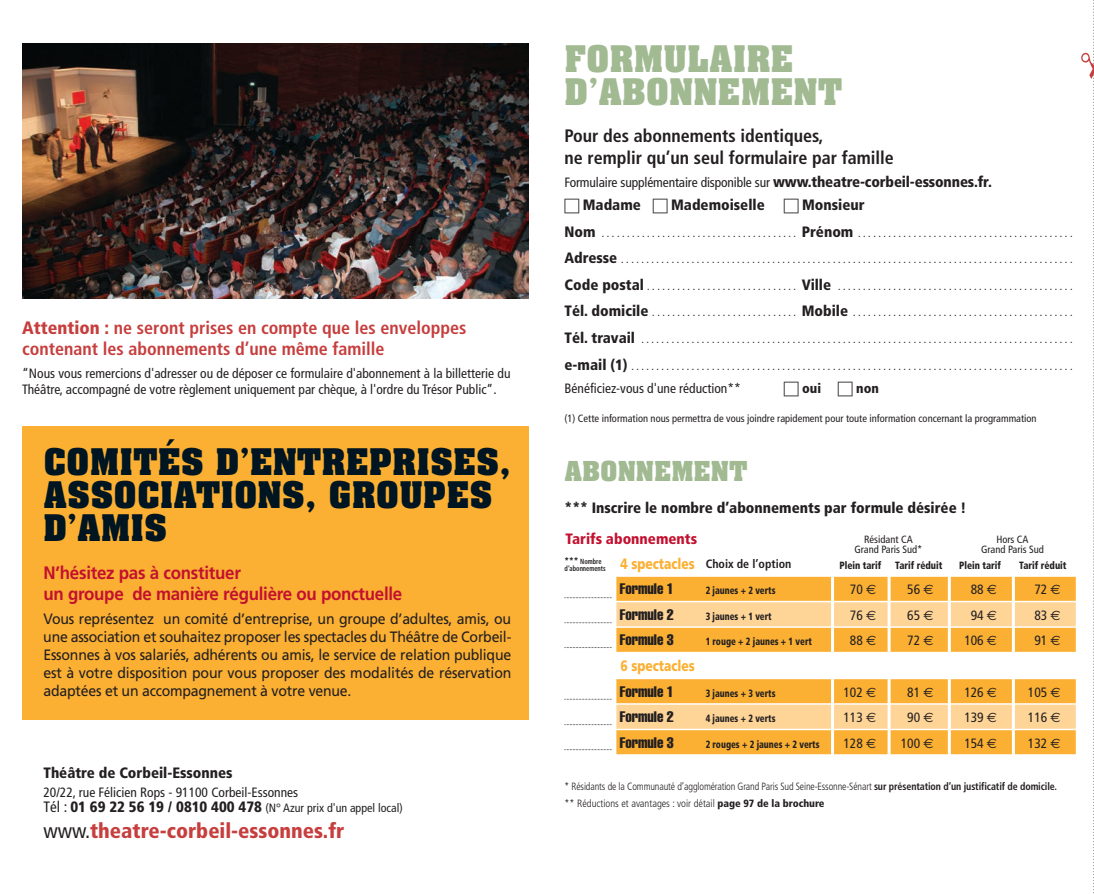
<style>
.page{position:relative;width:1094px;height:894px;background:#fff}
.page>*{position:absolute;margin:0;border:0;box-sizing:border-box;transform-origin:0 0}
.t1{font:700 36px/33px "Aachen BT";color:#001522}
.t2{font:700 36px/33px "Aachen BT";color:#a1ba92}
.t3{font:700 27px "Aachen BT";color:#a1ba92}
.t4{font:900 condensed 21px "Frutiger";color:#c63e3d}
.t5{font:700 condensed 18px/21.6px "Frutiger";color:#c63e3d}
.t6{font:700 condensed 18px/21.6px "Frutiger";color:#231f20}
.t7{font:700 18px/21.6px "Frutiger";letter-spacing:-.015em;color:#c3102f;scale:.94 1}
.t8{font:15px/18px "Frutiger";letter-spacing:-.015em;color:#231f20;text-align:justify;scale:.94 1}
.t9{font:900 condensed 15px "Frutiger";color:#231f20}
.t10{font:extra-condensed 15px "Helvetica";color:#231f20}
.t11{font:900 15px "Frutiger";color:#fbb033;scale:.8 1}
.t12{font:900 condensed 15px "Frutiger";color:#c3102f}
.t13{font:condensed 13.5px/16.2px "Frutiger";color:#231f20}
.t14{font:900 condensed 13.5px "Frutiger";color:#231f20}
.t15{font:condensed 12px "Frutiger";color:#231f20}
.t16{font:700 condensed 12px "Frutiger";color:#231f20}
.t17{font:condensed 10.5px "Frutiger";color:#231f20}
.t18{font:300 condensed 10.5px "Frutiger";letter-spacing:-.01em;color:#231f20;scale:.95 1}
.t19{font:900 condensed 10.5px "Frutiger";color:#231f20;scale:.85 1}
.t20{font:300 condensed 10.5px "Frutiger";letter-spacing:-.01em;color:#231f20}
.t21{font:900 condensed 10.5px "Frutiger";color:#231f20;scale:.9 1}
.t22{font:700 condensed 7.5px/7.2px "Frutiger";color:#231f20;scale:.85 1}
.s1{font-weight:900}
.s2{font-size:15px}
.s3{font-weight:900;font-size:15px}
.s4{font-weight:400;color:#231f20}
.s5{font-weight:900;font-size:9px}
.s6{font-family:"Euro Sans";font-stretch:normal}
.s7{font-weight:700}
</style>
<div class="page">
<div style="left:22px;top:426px;width:506px;height:293px;background:#fbb033"></div>
<img style="left:22px;top:43px;width:506px;height:256px">
<div style="left:616px;top:577px;width:459px;height:24px;background:#fbb033"></div>
<div style="left:616px;top:602px;width:459px;height:24px;background:#fed497"></div>
<div style="left:616px;top:628px;width:459px;height:24px;background:#fbb033"></div>
<div style="left:616px;top:679px;width:459px;height:24px;background:#fbb033"></div>
<div style="left:616px;top:704px;width:459px;height:24px;background:#fed497"></div>
<div style="left:616px;top:730px;width:459px;height:24px;background:#fbb033"></div>
<hr style="left:831px;top:568px;width:3px;height:187px;background:#fff">
<hr style="left:887px;top:568px;width:3px;height:187px;background:#fff">
<hr style="left:947px;top:568px;width:3px;height:188px;background:#fff">
<hr style="left:1011px;top:568px;width:3px;height:188px;background:#fff">
<svg style="left:564px;top:597px;width:48px;height:1px"></svg>
<svg style="left:564px;top:622px;width:48px;height:1px"></svg>
<svg style="left:564px;top:647px;width:48px;height:1px"></svg>
<svg style="left:564px;top:698px;width:48px;height:1px"></svg>
<svg style="left:564px;top:724px;width:48px;height:1px"></svg>
<svg style="left:564px;top:749px;width:48px;height:1px"></svg>
<svg style="left:1093px;top:0;width:1px;height:894px"></svg>
<h3 class="t5" style="left:22px;top:318px;width:446px"><span class="s1">Attention :</span> ne seront prises en compte que les enveloppes contenant les abonnements d’une même famille</h3>
<p class="t13" style="left:22px;top:366px;width:490px">“Nous vous remercions d'adresser ou de déposer ce formulaire d'abonnement à la billetterie du<br>Théâtre, accompagné de votre règlement uniquement par chèque, à l'ordre du Trésor Public”.</p>
<h1 class="t1" style="left:43px;top:448px;width:469px">COMITÉS D’ENTREPRISES,<br>ASSOCIATIONS, GROUPES<br>D’AMIS</h1>
<h3 class="t7" style="left:43px;top:563px;width:383px">N’hésitez pas à constituer<br>un groupe de manière régulière ou ponctuelle</h3>
<p class="t8" style="left:43px;top:611px;width:499px">Vous représentez un comité d’entreprise, un groupe d’adultes, amis, ou une association et souhaitez proposer les spectacles du Théâtre de Corbeil-Essonnes à vos salariés, adhérents ou amis, le service de relation publique est à votre disposition pour vous proposer des modalités de réservation adaptées et un accompagnement à votre venue.</p>
<h3 class="t9" style="left:43px;top:766px;width:191px">Théâtre de Corbeil-Essonnes</h3>
<p class="t13" style="left:43px;top:785px;width:256px">20/22, rue Félicien Rops - 91100 Corbeil-Essonnes</p>
<p class="t15" style="left:43px;top:803px;width:361px"><span class="s2">Tél :</span> <span class="s3">01 69 22 56 19 / 0810 400 478</span> (N° Azur prix d'un appel local)</p>
<h3 class="t4" style="left:43px;top:821px;width:302px"><span class="s4">www.</span>theatre-corbeil-essonnes.fr</h3>
<h1 class="t2" style="left:564px;top:45px;width:279px">FORMULAIRE<br>D’ABONNEMENT</h1>
<h3 class="t6" style="left:564px;top:126px;width:331px">Pour des abonnements identiques,<br>ne remplir qu’un seul formulaire par famille</h3>
<p class="t13" style="left:564px;top:176px;width:429px">Formulaire supplémentaire disponible sur <span class="s3">www.theatre-corbeil-essonnes.fr.</span></p>
<h3 class="t9" style="left:583px;top:199px;width:60px">Madame</h3>
<h3 class="t9" style="left:671px;top:199px;width:95px">Mademoiselle</h3>
<h3 class="t9" style="left:802px;top:199px;width:64px">Monsieur</h3>
<p class="t17" style="left:564px;top:229px;width:509px"><span class="s3">Nom</span> . . . . . . . . . . . . . . . . . . . . . . . . . . . . . . . . . . . . . . . <span class="s3">Prénom</span> . . . . . . . . . . . . . . . . . . . . . . . . . . . . . . . . . . . . . . . . . . .</p>
<p class="t17" style="left:564px;top:255px;width:509px"><span class="s3">Adresse</span> . . . . . . . . . . . . . . . . . . . . . . . . . . . . . . . . . . . . . . . . . . . . . . . . . . . . . . . . . . . . . . . . . . . . . . . . . . . . . . . . . . . . . . . . . .</p>
<p class="t17" style="left:564px;top:282px;width:509px"><span class="s3">Code postal</span> . . . . . . . . . . . . . . . . . . . . . . . . . . . . . . <span class="s3">Ville</span> . . . . . . . . . . . . . . . . . . . . . . . . . . . . . . . . . . . . . . . . . . . . . . .</p>
<p class="t17" style="left:564px;top:308px;width:509px"><span class="s3">Tél. domicile</span> . . . . . . . . . . . . . . . . . . . . . . . . . . . . . <span class="s3">Mobile</span> . . . . . . . . . . . . . . . . . . . . . . . . . . . . . . . . . . . . . . . . . . . .</p>
<p class="t17" style="left:564px;top:335px;width:509px"><span class="s3">Tél. travail</span> . . . . . . . . . . . . . . . . . . . . . . . . . . . . . . . . . . . . . . . . . . . . . . . . . . . . . . . . . . . . . . . . . . . . . . . . . . . . . . . . . . . . . .</p>
<p class="t17" style="left:564px;top:361px;width:509px"><span class="s3">e-mail (1)</span> . . . . . . . . . . . . . . . . . . . . . . . . . . . . . . . . . . . . . . . . . . . . . . . . . . . . . . . . . . . . . . . . . . . . . . . . . . . . . . . . . . . . . . . .</p>
<p class="t13" style="left:564px;top:381px;width:178px">Bénéficiez-vous d'une réduction**</p>
<p class="t14" style="left:802px;top:382px;width:20px">oui</p>
<p class="t14" style="left:856px;top:382px;width:24px">non</p>
<p class="t17" style="left:564px;top:414px;width:473px">(1) Cette information nous permettra de vous joindre rapidement pour toute information concernant la programmation</p>
<h2 class="t3" style="left:564px;top:460px;width:184px">ABONNEMENT</h2>
<h3 class="t9" style="left:564px;top:501px;width:403px">*** Inscrire le nombre d’abonnements par formule désirée !</h3>
<h3 class="t12" style="left:565px;top:532px;width:133px">Tarifs abonnements</h3>
<p class="t22" style="left:564px;top:558px;width:50px"><span class="s5">***</span> Nombre d’abonnements</p>
<p class="t17" style="left:864px;top:535px;width:50px">Résidant CA</p>
<p class="t17" style="left:996px;top:535px;width:34px">Hors CA</p>
<p class="t17" style="left:854px;top:545px;width:70px">Grand Paris Sud*</p>
<p class="t17" style="left:981px;top:545px;width:64px">Grand Paris Sud</p>
<h3 class="t11" style="left:620px;top:557px;width:94px">4 spectacles</h3>
<p class="t21" style="left:839px;top:561px;width:48px">Plein tarif</p>
<p class="t21" style="left:895px;top:561px;width:54px">Tarif réduit</p>
<p class="t21" style="left:959px;top:561px;width:48px">Plein tarif</p>
<p class="t21" style="left:1019px;top:561px;width:54px">Tarif réduit</p>
<h3 class="t10" style="left:620px;top:583px;width:55px">Formule 1</h3>
<p class="t19" style="left:705px;top:586px;width:84px">2 jaunes + 2 verts</p>
<p class="t13" style="left:850px;top:582px;width:28px">70 <span class="s6">€</span></p>
<p class="t13" style="left:907px;top:582px;width:28px">56 <span class="s6">€</span></p>
<p class="t13" style="left:970px;top:582px;width:28px">88 <span class="s6">€</span></p>
<p class="t13" style="left:1034px;top:582px;width:28px">72 <span class="s6">€</span></p>
<h3 class="t10" style="left:620px;top:609px;width:55px">Formule 2</h3>
<p class="t19" style="left:705px;top:612px;width:79px">3 jaunes + 1 vert</p>
<p class="t13" style="left:850px;top:608px;width:28px">76 <span class="s6">€</span></p>
<p class="t13" style="left:907px;top:608px;width:28px">65 <span class="s6">€</span></p>
<p class="t13" style="left:970px;top:608px;width:28px">94 <span class="s6">€</span></p>
<p class="t13" style="left:1034px;top:608px;width:28px">83 <span class="s6">€</span></p>
<h3 class="t10" style="left:620px;top:634px;width:55px">Formule 3</h3>
<p class="t19" style="left:705px;top:637px;width:126px">1 rouge + 2 jaunes + 1 vert</p>
<p class="t13" style="left:850px;top:633px;width:28px">88 <span class="s6">€</span></p>
<p class="t13" style="left:907px;top:633px;width:28px">72 <span class="s6">€</span></p>
<p class="t13" style="left:964px;top:633px;width:34px">106 <span class="s6">€</span></p>
<p class="t13" style="left:1034px;top:633px;width:28px">91 <span class="s6">€</span></p>
<h3 class="t11" style="left:620px;top:660px;width:94px">6 spectacles</h3>
<h3 class="t10" style="left:620px;top:686px;width:55px">Formule 1</h3>
<p class="t19" style="left:705px;top:689px;width:84px">3 jaunes + 3 verts</p>
<p class="t13" style="left:843px;top:685px;width:34px">102 <span class="s6">€</span></p>
<p class="t13" style="left:907px;top:685px;width:28px">81 <span class="s6">€</span></p>
<p class="t13" style="left:964px;top:685px;width:34px">126 <span class="s6">€</span></p>
<p class="t13" style="left:1027px;top:685px;width:34px">105 <span class="s6">€</span></p>
<h3 class="t10" style="left:620px;top:711px;width:55px">Formule 2</h3>
<p class="t19" style="left:705px;top:714px;width:84px">4 jaunes + 2 verts</p>
<p class="t13" style="left:843px;top:710px;width:34px">113 <span class="s6">€</span></p>
<p class="t13" style="left:907px;top:710px;width:28px">90 <span class="s6">€</span></p>
<p class="t13" style="left:964px;top:710px;width:34px">139 <span class="s6">€</span></p>
<p class="t13" style="left:1027px;top:710px;width:34px">116 <span class="s6">€</span></p>
<h3 class="t10" style="left:620px;top:737px;width:55px">Formule 3</h3>
<p class="t19" style="left:705px;top:740px;width:135px">2 rouges + 2 jaunes + 2 verts</p>
<p class="t13" style="left:843px;top:736px;width:34px">128 <span class="s6">€</span></p>
<p class="t13" style="left:900px;top:736px;width:34px">100 <span class="s6">€</span></p>
<p class="t13" style="left:964px;top:736px;width:34px">154 <span class="s6">€</span></p>
<p class="t13" style="left:1027px;top:736px;width:34px">132 <span class="s6">€</span></p>
<p class="t18" style="left:564px;top:782px;width:520px">* Résidants de la Communauté d’agglomération Grand Paris Sud Seine-Essonne-Sénart <span class="s7">sur présentation d’un justificatif de domicile.</span></p>
<p class="t16" style="left:705px;top:559px;width:87px">Choix de l’option</p>
<p class="t20" style="left:564px;top:798px;width:261px">** Réductions et avantages : voir détail <span class="s1">page 97 de la brochure</span></p>
</div>
